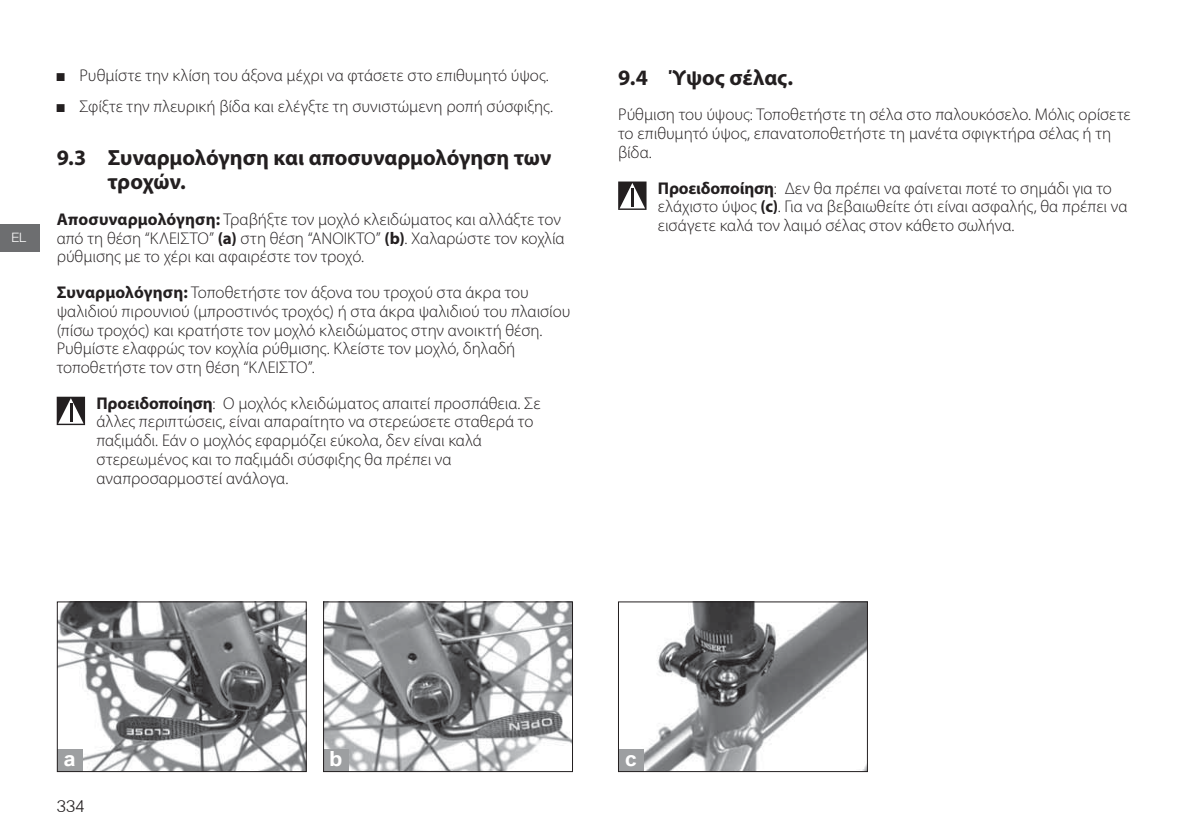
<style>
.page{position:relative;width:1191px;height:840px;background:#fff}
.page>*{position:absolute;margin:0;border:0;box-sizing:border-box;transform-origin:0 0}
.t1{font:700 22px/24.2px "Myriad Pro";color:#231f20}
.t2{font:300 20px "BMW Type";color:#fff}
.t3{font:300 17px/18.6px "Myriad Pro";color:#231f20}
.t4{font:300 16px "BMW Type";color:#231f20}
.t5{font:300 13px "Helvetica Neue LT Pro";color:#fff}
.s1{font-weight:700}
</style>
<div class="page">
<img style="left:59px;top:603px;width:245px;height:166px">
<img style="left:325px;top:603px;width:246px;height:166px">
<img style="left:643px;top:603px;width:222px;height:166px">
<div style="left:57px;top:748px;width:26px;height:23px;background:#9d9fa1"></div>
<div style="left:57px;top:601px;width:249px;height:170px;border:1px solid #231f20"></div>
<div style="left:323px;top:748px;width:26px;height:23px;background:#9d9fa1"></div>
<div style="left:323px;top:601px;width:250px;height:170px;border:1px solid #231f20"></div>
<div style="left:618px;top:748px;width:25px;height:23px;background:#9d9fa1"></div>
<div style="left:618px;top:601px;width:249px;height:170px;border:1px solid #231f20"></div>
<div style="left:0;top:224px;width:40px;height:27px;background:#6d6e70"></div>
<svg style="left:57px;top:396px;width:28px;height:29px"></svg>
<svg style="left:618px;top:181px;width:28px;height:29px"></svg>
<p class="t5" style="left:11px;top:230px;width:16px">EL</p>
<p class="t3" style="left:79px;top:61px;width:475px;line-height:31.4px">Ρυθμίστε την κλίση του άξονα μέχρι να φτάσετε στο επιθυμητό ύψος.<br>Σφίξτε την πλευρική βίδα και ελέγξτε τη συνιστώμενη ροπή σύσφιξης.</p>
<p class="t1" style="left:108px;top:147px;width:445px;text-indent:-51px">9.3 Συναρμολόγηση και αποσυναρμολόγηση των τροχών.</p>
<p class="t3" style="left:57px;top:211px;width:509px"><span class="s1">Αποσυναρμολόγηση:</span> Τραβήξτε τον μοχλό κλειδώματος και αλλάξτε τον από τη θέση “ΚΛΕΙΣΤΟ” <span class="s1">(a)</span> στη θέση “ΑΝΟΙΚΤΟ” <span class="s1">(b)</span>. Χαλαρώστε τον κοχλία ρύθμισης με το χέρι και αφαιρέστε τον τροχό.</p>
<p class="t3" style="left:57px;top:285px;width:515px"><span class="s1">Συναρμολόγηση:</span> Τοποθετήστε τον άξονα του τροχού στα άκρα του ψαλιδιού πιρουνιού (μπροστινός τροχός) ή στα άκρα ψαλιδιού του πλαισίου (πίσω τροχός) και κρατήστε τον μοχλό κλειδώματος στην ανοικτή θέση.<br>Ρυθμίστε ελαφρώς τον κοχλία ρύθμισης. Κλείστε τον μοχλό, δηλαδή τοποθετήστε τον στη θέση “ΚΛΕΙΣΤΟ”.</p>
<p class="t3" style="left:96px;top:395px;width:446px"><span class="s1">Προειδοποίηση</span>: Ο μοχλός κλειδώματος απαιτεί προσπάθεια. Σε άλλες περιπτώσεις, είναι απαραίτητο να στερεώσετε σταθερά το παξιμάδι. Εάν ο μοχλός εφαρμόζει εύκολα, δεν είναι καλά στερεωμένος και το παξιμάδι σύσφιξης θα πρέπει να αναπροσαρμοστεί ανάλογα.</p>
<p class="t1" style="left:618px;top:67px;width:177px">9.4 Ύψος σέλας.</p>
<p class="t3" style="left:618px;top:107px;width:514px">Ρύθμιση του ύψους: Τοποθετήστε τη σέλα στο παλουκόσελο. Μόλις ορίσετε το επιθυμητό ύψος, επανατοποθετήστε τη μανέτα σφιγκτήρα σέλας ή τη βίδα.</p>
<p class="t3" style="left:658px;top:180px;width:471px"><span class="s1">Προειδοποίηση</span>: Δεν θα πρέπει να φαίνεται ποτέ το σημάδι για το ελάχιστο ύψος <span class="s1">(c)</span>. Για να βεβαιωθείτε ότι είναι ασφαλής, θα πρέπει να εισάγετε καλά τον λαιμό σέλας στον κάθετο σωλήνα.</p>
<p class="t2" style="left:64px;top:746px;width:13px">a</p>
<p class="t2" style="left:329px;top:746px;width:14px">b</p>
<p class="t2" style="left:625px;top:746px;width:13px">c</p>
<p class="t4" style="left:57px;top:796px;width:29px">334</p>
</div>
